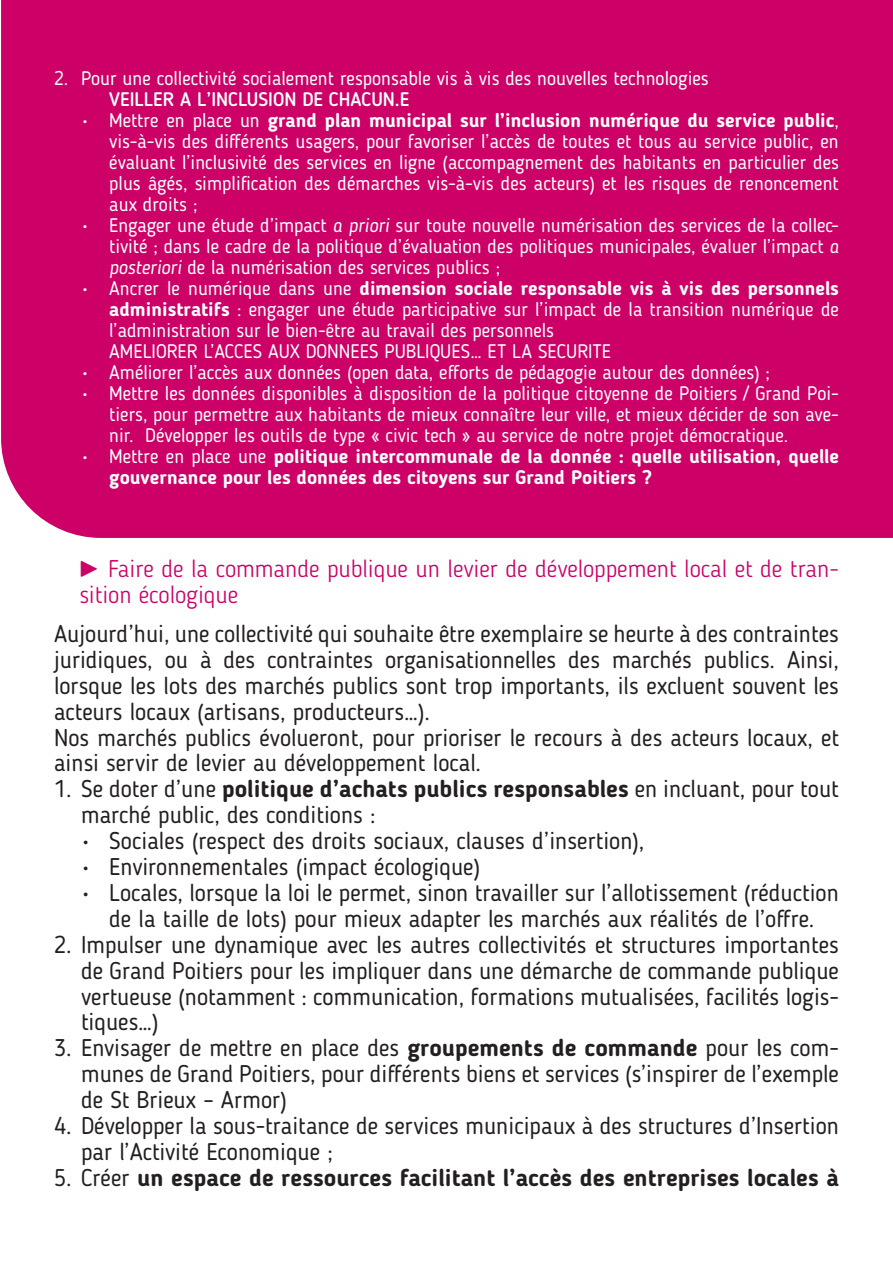
<style>
.page{position:relative;width:893px;height:1263px;background:#fff}
.page>*{position:absolute;margin:0;border:0;box-sizing:border-box;transform-origin:0 0}
.t1{font:24px/26px "Blogger Sans";color:#231f20;text-align:justify}
.t2{font:300 24px/26px "Blogger Sans";color:#c06}
.t3{font:700 24px "Blogger Sans";color:#231f20}
.t4{font:19.5px/21px "Blogger Sans";color:#fff;text-align:justify}
.t5{font:700 19.5px/21px "Blogger Sans";color:#fff}
.t6{font:500 19.5px "Blogger Sans";color:#fff}
.s1{font-weight:700}
.s2{font-style:italic}
.s3{font-weight:400}
</style>
<div class="page">
<div style="left:1px;top:0;width:892px;height:538px;background:#c06"></div>
<p class="t4" style="left:54px;top:68px;width:656px">2. Pour une collectivité socialement responsable vis à vis des nouvelles technologies</p>
<p class="t6" style="left:109px;top:87px;width:302px">VEILLER A L’INCLUSION DE CHACUN.E</p>
<p class="t4" style="left:109px;top:110px;width:731px;text-indent:-27px">• Mettre en place un <span class="s1">grand plan municipal sur l’inclusion numérique du service public</span>, vis-à-vis des différents usagers, pour favoriser l’accès de toutes et tous au service public, en évaluant l’inclusivité des services en ligne (accompagnement des habitants en particulier des plus âgés, simplification des démarches vis-à-vis des acteurs) et les risques de renoncement aux droits ;</p>
<p class="t4" style="left:109px;top:215px;width:731px;text-indent:-27px">• Engager une étude d’impact <span class="s2">a priori</span> sur toute nouvelle numérisation des services de la collec&shy;tivité ; dans le cadre de la politique d’évaluation des politiques municipales, évaluer l’impact <span class="s2">a posteriori</span> de la numérisation des services publics ;</p>
<p class="t4" style="left:109px;top:278px;width:731px;text-indent:-27px">• Ancrer le numérique dans une <span class="s1">dimension sociale responsable vis à vis des personnels administratifs</span> : engager une étude participative sur l’impact de la transition numérique de l’administration sur le bien-être au travail des personnels</p>
<p class="t4" style="left:109px;top:341px;width:503px">AMELIORER L’ACCES AUX DONNEES PUBLIQUES… ET LA SECURITE</p>
<p class="t4" style="left:82px;top:362px;width:689px">• Améliorer l’accès aux données (open data, efforts de pédagogie autour des données) ;</p>
<p class="t4" style="left:109px;top:383px;width:731px;text-indent:-27px">• Mettre les données disponibles à disposition de la politique citoyenne de Poitiers / Grand Poi&shy;tiers, pour permettre aux habitants de mieux connaître leur ville, et mieux décider de son ave&shy;nir. Développer les outils de type « civic tech » au service de notre projet démocratique.</p>
<p class="t5" style="left:109px;top:446px;width:731px;text-indent:-27px"><span class="s3">• Mettre en place une</span> politique intercommunale de la donnée : quelle utilisation, quelle gouvernance pour les données des citoyens sur Grand Poitiers ?</p>
<p class="t2" style="left:80px;top:556px;width:761px">► Faire de la commande publique un levier de développement local et de tran&shy;sition écologique</p>
<p class="t1" style="left:54px;top:620px;width:786px">Aujourd’hui, une collectivité qui souhaite être exemplaire se heurte à des contraintes juridiques, ou à des contraintes organisationnelles des marchés publics. Ainsi, lorsque les lots des marchés publics sont trop importants, ils excluent souvent les acteurs locaux (artisans, producteurs…).</p>
<p class="t1" style="left:54px;top:724px;width:786px">Nos marchés publics évolueront, pour prioriser le recours à des acteurs locaux, et ainsi servir de levier au développement local.</p>
<p class="t1" style="left:81px;top:776px;width:759px;text-indent:-27px">1. Se doter d’une <span class="s1">politique d’achats publics responsables</span> en incluant, pour tout marché public, des conditions :</p>
<p class="t1" style="left:82px;top:828px;width:564px">• Sociales (respect des droits sociaux, clauses d’insertion),</p>
<p class="t1" style="left:82px;top:854px;width:399px">• Environnementales (impact écologique)</p>
<p class="t1" style="left:82px;top:879px;width:758px;text-align:center">• Locales, lorsque la loi le permet, sinon travailler sur l’allotissement (réduction de la taille de lots) pour mieux adapter les marchés aux réalités de l’offre.</p>
<p class="t1" style="left:81px;top:931px;width:759px;text-indent:-27px">2. Impulser une dynamique avec les autres collectivités et structures importantes de Grand Poitiers pour les impliquer dans une démarche de commande publique vertueuse (notamment : communication, formations mutualisées, facilités logis&shy;tiques…)</p>
<p class="t1" style="left:81px;top:1035px;width:760px;text-indent:-27px">3. Envisager de mettre en place des <span class="s1">groupements de commande</span> pour les com&shy;munes de Grand Poitiers, pour différents biens et services (s’inspirer de l’exemple de St Brieux – Armor)</p>
<p class="t1" style="left:81px;top:1113px;width:759px;text-indent:-27px">4. Développer la sous-traitance de services municipaux à des structures d’Insertion par l’Activité Economique ;</p>
<p class="t3" style="left:54px;top:1163px;width:786px"><span class="s3">5. Créer</span> un espace de ressources facilitant l’accès des entreprises locales à</p>
</div>
